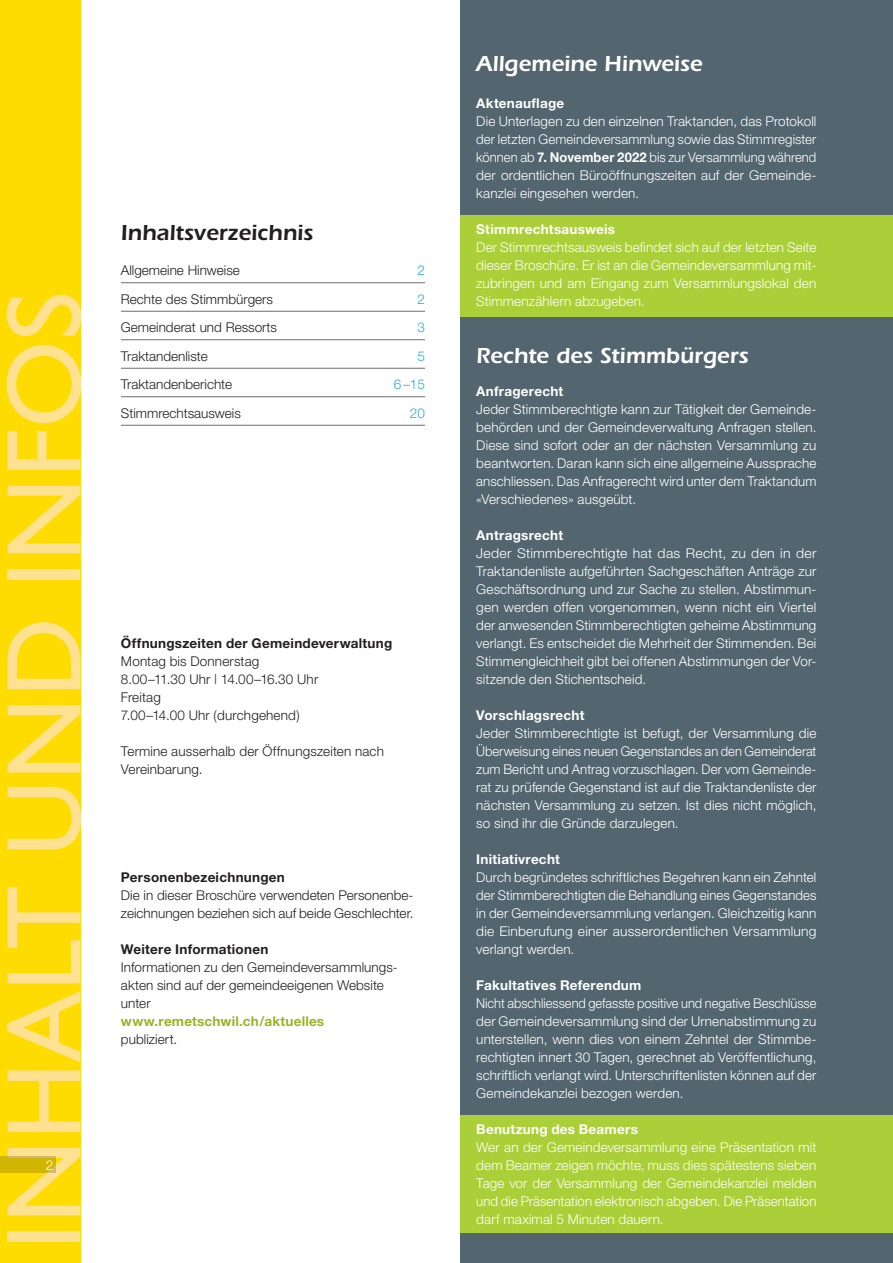
<style>
.page{position:relative;width:893px;height:1263px;background:#fff}
.page>*{position:absolute;margin:0;border:0;box-sizing:border-box;transform-origin:0 0}
.t1{font:106.5px "Gill Sans";color:#ffe192}
.t2{font:600 22.5px "Itc Eras";letter-spacing:-.005em;color:#fff}
.t3{font:600 22.5px "Itc Eras";color:#231f20}
.t4{font:300 13.5px/18px "Helvetica Neue";letter-spacing:.01em;color:#fff;text-align:justify}
.t5{font:300 13.5px/18px "Helvetica Neue";color:#231f20}
.t6{font:300 13.5px/18px "Helvetica Neue";letter-spacing:.01em;color:#fff;text-align:justify;scale:1.04 1}
.t7{font:300 13.5px/18px "Helvetica Neue";letter-spacing:.01em;color:#fff;text-align:justify;scale:.95 1}
.t8{font:700 13.5px "Helvetica Neue";letter-spacing:.02em;color:#fff}
.t9{font:700 13.5px "Helvetica Neue";letter-spacing:.02em;color:#231f20}
.t10{font:700 13.5px "Helvetica Neue";letter-spacing:.015em;color:#9cb226}
.t11{font:300 13.5px "Helvetica Neue";color:#23afd4}
.s1{font-weight:700}
</style>
<div class="page">
<div style="left:461px;top:0;width:432px;height:1263px;background:#53656e"></div>
<div style="left:461px;top:215px;width:432px;height:101px;background:#abcf38"></div>
<div style="left:461px;top:1115px;width:432px;height:117px;background:#abcf38"></div>
<div style="left:0;top:0;width:81px;height:1263px;background:#ffdc01"></div>
<hr style="left:121px;top:282px;width:304px;height:1px;background:#6c6d70">
<hr style="left:121px;top:311px;width:304px;height:1px;background:#6c6d70">
<hr style="left:121px;top:339px;width:304px;height:1px;background:#6c6d70">
<hr style="left:121px;top:368px;width:304px;height:1px;background:#6c6d70">
<hr style="left:121px;top:396px;width:304px;height:1px;background:#6c6d70">
<hr style="left:121px;top:425px;width:304px;height:1px;background:#6c6d70">
<div style="left:0;top:1156px;width:56px;height:17px;background:#d1b500"></div>
<h1 class="t1" style="left:-17px;top:1250px;width:960px;rotate:-90deg">INHALT UND INFOS</h1>
<p class="t4" style="left:46px;top:1156px;width:9px">2</p>
<h2 class="t3" style="left:121px;top:220px;width:194px">Inhaltsverzeichnis</h2>
<p class="t5" style="left:121px;top:261px;width:121px">Allgemeine Hinweise</p>
<p class="t11" style="left:417px;top:262px;width:9px">2</p>
<p class="t5" style="left:121px;top:290px;width:154px">Rechte des Stimmbürgers</p>
<p class="t11" style="left:417px;top:291px;width:9px">2</p>
<p class="t5" style="left:121px;top:318px;width:158px">Gemeinderat und Ressorts</p>
<p class="t11" style="left:417px;top:319px;width:9px">3</p>
<p class="t5" style="left:121px;top:347px;width:89px">Traktandenliste</p>
<p class="t11" style="left:417px;top:348px;width:9px">5</p>
<p class="t5" style="left:121px;top:375px;width:113px">Traktandenberichte</p>
<p class="t11" style="left:394px;top:376px;width:33px">6 –15</p>
<p class="t5" style="left:121px;top:404px;width:122px">Stimmrechtsausweis</p>
<p class="t11" style="left:410px;top:405px;width:17px">20</p>
<p class="t9" style="left:121px;top:635px;width:273px">Öffnungszeiten der Gemeindeverwaltung</p>
<p class="t5" style="left:121px;top:652px;width:199px">Montag bis Donnerstag<br>8.00–11.30 Uhr | 14.00–16.30 Uhr<br>Freitag<br>7.00–14.00 Uhr (durchgehend)</p>
<p class="t5" style="left:121px;top:742px;width:265px">Termine ausserhalb der Öffnungszeiten nach<br>Vereinbarung.</p>
<p class="t9" style="left:121px;top:869px;width:165px">Personenbezeichnungen</p>
<p class="t5" style="left:121px;top:886px;width:294px">Die in dieser Broschüre verwendeten Personenbe&shy;zeichnungen beziehen sich auf beide Geschlechter.</p>
<p class="t9" style="left:121px;top:941px;width:149px">Weitere Informationen</p>
<p class="t5" style="left:121px;top:958px;width:278px">Informationen zu den Gemeindeversammlungs&shy;akten sind auf der gemeindeeigenen Website unter</p>
<p class="t10" style="left:121px;top:1013px;width:205px">www.remetschwil.ch/aktuelles</p>
<p class="t5" style="left:121px;top:1030px;width:58px">publiziert.</p>
<h2 class="t2" style="left:476px;top:50px;width:228px">Allgemeine Hinweise</h2>
<p class="t8" style="left:476px;top:95px;width:89px">Aktenauflage</p>
<p class="t4" style="left:476px;top:112px;width:342px">Die Unterlagen zu den einzelnen Traktanden, das Protokoll der letzten Gemeindeversammlung sowie das Stimmregister können ab <span class="s1">7. November 2022</span> bis zur Versammlung während der ordentlichen Büroöffnungszeiten auf der Gemeinde&shy;kanzlei eingesehen werden.</p>
<p class="t8" style="left:476px;top:221px;width:140px">Stimmrechtsausweis</p>
<p class="t4" style="left:476px;top:238px;width:342px">Der Stimmrechtsausweis befindet sich auf der letzten Seite dieser Broschüre. Er ist an die Gemeindeversammlung mit&shy;zubringen und am Eingang zum Versammlungslokal den Stimmenzählern abzugeben.</p>
<h2 class="t2" style="left:476px;top:342px;width:274px">Rechte des Stimmbürgers</h2>
<p class="t8" style="left:476px;top:383px;width:89px">Anfragerecht</p>
<p class="t4" style="left:476px;top:400px;width:342px">Jeder Stimmberechtigte kann zur Tätigkeit der Gemeinde&shy;behörden und der Gemeindeverwaltung Anfragen stellen.<br>Diese sind sofort oder an der nächsten Versammlung zu beantworten. Daran kann sich eine allgemeine Aussprache anschliessen. Das Anfragerecht wird unter dem Traktandum «Verschiedenes» ausgeübt.</p>
<p class="t8" style="left:476px;top:527px;width:89px">Antragsrecht</p>
<p class="t6" style="left:476px;top:544px;width:329px">Jeder Stimmberechtigte hat das Recht, zu den in der Traktandenliste aufgeführten Sachgeschäften Anträge zur Geschäftsordnung und zur Sache zu stellen. Abstimmun&shy;gen werden offen vorgenommen, wenn nicht ein Viertel der anwesenden Stimmberechtigten geheime Abstimmung verlangt. Es entscheidet die Mehrheit der Stimmenden. Bei Stimmengleichheit gibt bei offenen Abstimmungen der Vor&shy;sitzende den Stichentscheid.</p>
<p class="t8" style="left:476px;top:707px;width:110px">Vorschlagsrecht</p>
<p class="t4" style="left:476px;top:724px;width:342px">Jeder Stimmberechtigte ist befugt, der Versammlung die Überweisung eines neuen Gegenstandes an den Gemeinderat zum Bericht und Antrag vorzuschlagen. Der vom Gemeinde&shy;rat zu prüfende Gegenstand ist auf die Traktandenliste der nächsten Versammlung zu setzen. Ist dies nicht möglich, so sind ihr die Gründe darzulegen.</p>
<p class="t8" style="left:476px;top:851px;width:85px">Initiativrecht</p>
<p class="t4" style="left:476px;top:868px;width:342px">Durch begründetes schriftliches Begehren kann ein Zehntel der Stimmberechtigten die Behandlung eines Gegenstandes in der Gemeindeversammlung verlangen. Gleichzeitig kann die Einberufung einer ausserordentlichen Versammlung verlangt werden.</p>
<p class="t8" style="left:476px;top:977px;width:167px">Fakultatives Referendum</p>
<p class="t7" style="left:476px;top:994px;width:360px">Nicht abschliessend gefasste positive und negative Beschlüsse der Gemeindeversammlung sind der Urnenabstimmung zu unterstellen, wenn dies von einem Zehntel der Stimmbe&shy;rechtigten innert 30 Tagen, gerechnet ab Veröffentlichung, schriftlich verlangt wird. Unterschriftenlisten können auf der Gemeindekanzlei bezogen werden.</p>
<p class="t8" style="left:476px;top:1121px;width:163px">Benutzung des Beamers</p>
<p class="t4" style="left:476px;top:1138px;width:342px">Wer an der Gemeindeversammlung eine Präsentation mit dem Beamer zeigen möchte, muss dies spätestens sieben Tage vor der Versammlung der Gemeindekanzlei melden und die Präsentation elektronisch abgeben. Die Präsentation darf maximal 5 Minuten dauern.</p>
</div>
